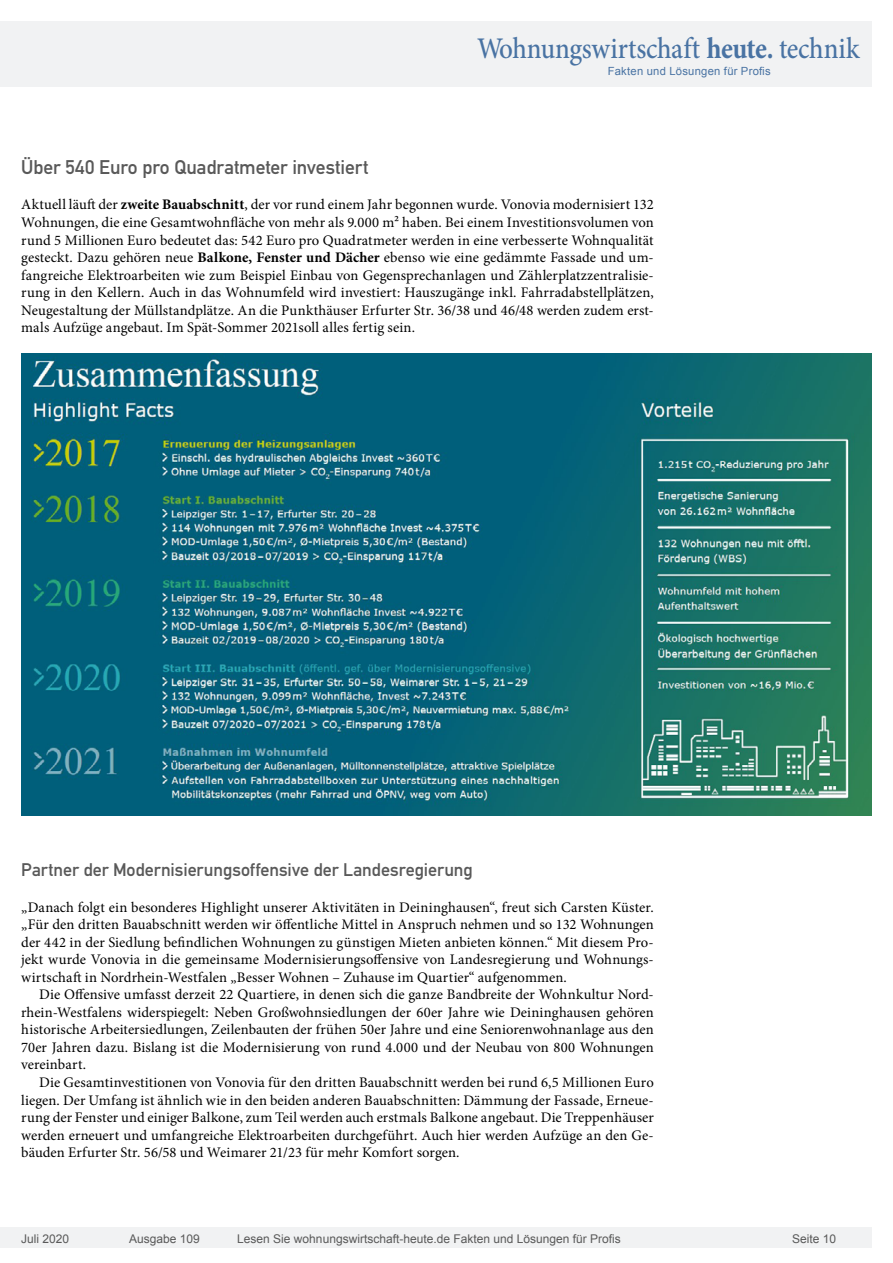
<style>
.page{position:relative;width:893px;height:1263px;background:#fff}
.page>*{position:absolute;margin:0;border:0;box-sizing:border-box;transform-origin:0 0}
.t1{font:500 30px "Minion Pro";letter-spacing:-.01em;color:#4973a3;scale:.9 1}
.Überschrift_Grau{font:19.5px "DIN Mittelschrift";letter-spacing:-.005em;color:#595959}
.Überschrift_Grau-2{font:18px "DIN Mittelschrift";letter-spacing:-.005em;color:#595959}
.Fließtext_erste_Zeil{font:14.7px/17.5px "Minion Pro";letter-spacing:.005em;color:#000;text-align:justify}
.Fliesstext{font:14.7px/17.5px "Minion Pro";letter-spacing:.005em;color:#000;text-align:justify}
.t2{font:12px "Arial";color:#595959}
.t3{font:11.25px "Arial";letter-spacing:.025em;color:#4973a3}
.s1{font-weight:700}
</style>
<div class="page">
<div style="left:0;top:1227px;width:872px;height:20px;background:#f1f2f3"></div>
<div style="left:0;top:21px;width:872px;height:66px;background:#f1f2f3"></div>
<img style="left:21px;top:353px;width:851px;height:462px">
<h1 class="t1" style="left:477px;top:28px;width:426px">Wohnungswirtschaft <span class="s1">heute.</span> technik</h1>
<p class="t3" style="left:608px;top:63px;width:165px">Fakten und Lösungen für Profis</p>
<p class="Überschrift_Grau" style="left:21px;top:156px;width:349px">Über 540 Euro pro Quadratmeter investiert</p>
<p class="Fließtext_erste_Zeil" style="left:21px;top:196px;width:634px">Aktuell läuft der <span class="s1">zweite Bauabschnitt</span>, der vor rund einem Jahr begonnen wurde. Vonovia modernisiert 132<br>Wohnungen, die eine Gesamtwohnfläche von mehr als 9.000 m² haben. Bei einem Investitionsvolumen von rund 5 Millionen Euro bedeutet das: 542 Euro pro Quadratmeter werden in eine verbesserte Wohnqualität gesteckt. Dazu gehören neue <span class="s1">Balkone, Fenster und Dächer</span> ebenso wie eine gedämmte Fassade und um&shy;fangreiche Elektroarbeiten wie zum Beispiel Einbau von Gegensprechanlagen und Zählerplatzzentralisie&shy;rung in den Kellern. Auch in das Wohnumfeld wird investiert: Hauszugänge inkl. Fahrradabstellplätzen, Neugestaltung der Müllstandplätze. An die Punkthäuser Erfurter Str. 36/38 und 46/48 werden zudem erst&shy;mals Aufzüge angebaut. Im Spät-Sommer 2021soll alles fertig sein.</p>
<p class="Überschrift_Grau-2" style="left:21px;top:859px;width:453px">Partner der Modernisierungsoffensive der Landesregierung</p>
<p class="Fließtext_erste_Zeil" style="left:21px;top:898px;width:634px">„Danach folgt ein besonderes Highlight unserer Aktivitäten in Deininghausen“, freut sich Carsten Küster. „Für den dritten Bauabschnitt werden wir öffentliche Mittel in Anspruch nehmen und so 132 Wohnungen der 442 in der Siedlung befindlichen Wohnungen zu günstigen Mieten anbieten können.“ Mit diesem Pro&shy;jekt wurde Vonovia in die gemeinsame Modernisierungsoffensive von Landesregierung und Wohnungs&shy;wirtschaft in Nordrhein-Westfalen „Besser Wohnen – Zuhause im Quartier“ aufgenommen.</p>
<p class="Fliesstext" style="left:21px;top:986px;width:634px;text-indent:18px">Die Offensive umfasst derzeit 22 Quartiere, in denen sich die ganze Bandbreite der Wohnkultur Nord&shy;rhein-Westfalens widerspiegelt: Neben Großwohnsiedlungen der 60er Jahre wie Deininghausen gehören historische Arbeitersiedlungen, Zeilenbauten der frühen 50er Jahre und eine Seniorenwohnanlage aus den 70er Jahren dazu. Bislang ist die Modernisierung von rund 4.000 und der Neubau von 800 Wohnungen vereinbart.</p>
<p class="Fliesstext" style="left:21px;top:1074px;width:634px;text-indent:18px">Die Gesamtinvestitionen von Vonovia für den dritten Bauabschnitt werden bei rund 6,5 Millionen Euro liegen. Der Umfang ist ähnlich wie in den beiden anderen Bauabschnitten: Dämmung der Fassade, Erneue&shy;rung der Fenster und einiger Balkone, zum Teil werden auch erstmals Balkone angebaut. Die Treppenhäuser werden erneuert und umfangreiche Elektroarbeiten durchgeführt. Auch hier werden Aufzüge an den Ge&shy;bäuden Erfurter Str. 56/58 und Weimarer 21/23 für mehr Komfort sorgen.</p>
<p class="t2" style="left:21px;top:1230px;width:50px">Juli 2020</p>
<p class="t2" style="left:129px;top:1230px;width:72px">Ausgabe 109</p>
<p class="t2" style="left:237px;top:1230px;width:385px">Lesen Sie wohnungswirtschaft-heute.de Fakten und Lösungen für Profis</p>
<p class="t2" style="left:792px;top:1231px;width:46px">Seite 10</p>
</div>
